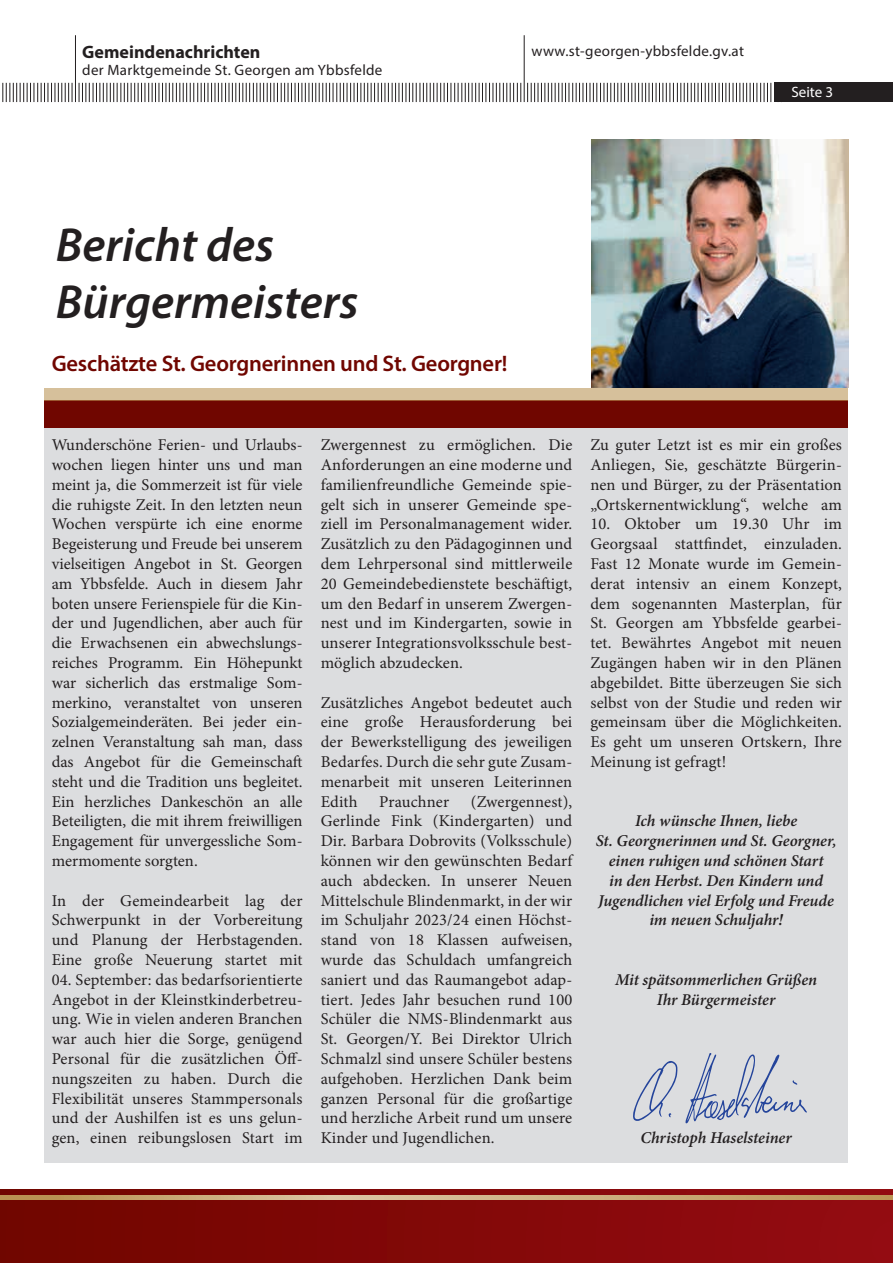
<style>
.page{position:relative;width:893px;height:1263px;background:#fff}
.page>*{position:absolute;margin:0;border:0;box-sizing:border-box;transform-origin:0 0}
.t1{font:italic 600 48px/57.6px "Myriad Pro";color:#231f20}
.t2{font:600 22.5px "Myriad Pro";letter-spacing:-.01em;color:#700600}
.t3{font:700 18px "Myriad Pro";color:#231f20}
.t4{font:16.5px/19.8px "Minion Pro";letter-spacing:.005em;color:#231f20;text-align:justify}
.t5{font:italic 600 16.5px/19.8px "Minion Pro";letter-spacing:-.005em;color:#231f20;text-align:center}
.t6{font:15px "Myriad Pro";letter-spacing:.02em;color:#231f20}
.t7{font:15px "Myriad Pro";color:#fff}
</style>
<div class="page">
<hr style="left:524px;top:35px;width:1px;height:67px;background:#231f20">
<hr style="left:75px;top:35px;width:1px;height:67px;background:#231f20">
<svg style="left:79px;top:83px;width:442px;height:19px"></svg>
<svg style="left:2px;top:83px;width:71px;height:19px"></svg>
<svg style="left:527px;top:83px;width:244px;height:19px"></svg>
<div style="left:774px;top:83px;width:119px;height:19px;background:#231f20"></div>
<div style="left:0;top:1189px;width:893px;height:74px;background:linear-gradient(to right,#730a02,#961015)"></div>
<svg style="left:0;top:1195px;width:893px;height:4px;background:#c9aa79"></svg>
<div style="left:45px;top:415px;width:803px;height:748px;background:#dcdddf"></div>
<img style="left:591px;top:140px;width:257px;height:248px">
<div style="left:45px;top:400px;width:803px;height:27px;background:#700600"></div>
<div style="left:45px;top:388px;width:803px;height:12px;background:#d6c09b"></div>
<svg style="left:685px;top:1053px;width:122px;height:70px"></svg>
<svg style="left:633px;top:1061px;width:45px;height:60px"></svg>
<p class="t3" style="left:82px;top:40px;width:180px">Gemeindenachrichten</p>
<p class="t6" style="left:532px;top:42px;width:214px">www.st-georgen-ybbsfelde.gv.at</p>
<p class="t6" style="left:82px;top:61px;width:302px">der Marktgemeinde St. Georgen am Ybbsfelde</p>
<p class="t7" style="left:791px;top:83px;width:43px">Seite 3</p>
<h1 class="t1" style="left:56px;top:214px;width:304px">Bericht des<br>Bürgermeisters</h1>
<h2 class="t2" style="left:52px;top:349px;width:457px">Geschätzte St. Georgnerinnen und St. Georgner!</h2>
<p class="t4" style="left:52px;top:435px;width:252px">Wunderschöne Ferien- und Urlaubs&shy;wochen liegen hinter uns und man meint ja, die Sommerzeit ist für viele die ruhigste Zeit. In den letzten neun Wochen verspürte ich eine enorme Begeisterung und Freude bei unserem vielseitigen Angebot in St. Georgen am Ybbsfelde. Auch in diesem Jahr boten unsere Ferienspiele für die Kin&shy;der und Jugendlichen, aber auch für die Erwachsenen ein abwechslungs&shy;reiches Programm. Ein Höhepunkt war sicherlich das erstmalige Som&shy;merkino, veranstaltet von unseren Sozialgemeinderäten. Bei jeder ein&shy;zelnen Veranstaltung sah man, dass das Angebot für die Gemeinschaft steht und die Tradition uns begleitet.<br>Ein herzliches Dankeschön an alle Beteiligten, die mit ihrem freiwilligen Engagement für unvergessliche Som&shy;mermomente sorgten.</p>
<p class="t4" style="left:52px;top:890px;width:252px">In der Gemeindearbeit lag der Schwerpunkt in der Vorbereitung und Planung der Herbstagenden.<br>Eine große Neuerung startet mit</p>
<p class="t4" style="left:52px;top:970px;width:252px">04. September: das bedarfsorientierte Angebot in der Kleinstkinderbetreu&shy;ung. Wie in vielen anderen Branchen war auch hier die Sorge, genügend Personal für die zusätzlichen Öff&shy;nungszeiten zu haben. Durch die Flexibilität unseres Stammpersonals und der Aushilfen ist es uns gelun&shy;gen, einen reibungslosen Start im</p>
<p class="t4" style="left:321px;top:435px;width:253px">Zwergennest zu ermöglichen. Die Anforderungen an eine moderne und familienfreundliche Gemeinde spie&shy;gelt sich in unserer Gemeinde spe&shy;ziell im Personalmanagement wider.<br>Zusätzlich zu den Pädagoginnen und dem Lehrpersonal sind mittlerweile 20 Gemeindebedienstete beschäftigt, um den Bedarf in unserem Zwergen&shy;nest und im Kindergarten, sowie in unserer Integrationsvolksschule best&shy;möglich abzudecken.</p>
<p class="t4" style="left:321px;top:692px;width:253px">Zusätzliches Angebot bedeutet auch eine große Herausforderung bei der Bewerkstelligung des jeweiligen Bedarfes. Durch die sehr gute Zusam&shy;menarbeit mit unseren Leiterinnen Edith</p>
<p class="t4" style="left:379px;top:791px;width:72px">Prauchner</p>
<p class="t4" style="left:321px;top:791px;width:253px;text-indent:150px">(Zwergennest), Gerlinde Fink (Kindergarten) und Dir. Barbara Dobrovits (Volksschule) können wir den gewünschten Bedarf auch abdecken. In unserer Neuen Mittelschule Blindenmarkt, in der wir im Schuljahr 2023/24 einen Höchst&shy;stand von 18 Klassen aufweisen, wurde das Schuldach umfangreich saniert und das Raumangebot adap&shy;tiert. Jedes Jahr besuchen rund 100<br>Schüler die NMS-Blindenmarkt aus St. Georgen/Y. Bei Direktor Ulrich Schmalzl sind unsere Schüler bestens aufgehoben. Herzlichen Dank beim ganzen Personal für die großartige und herzliche Arbeit rund um unsere Kinder und Jugendlichen.</p>
<p class="t4" style="left:590px;top:435px;width:253px">Zu guter Letzt ist es mir ein großes Anliegen, Sie, geschätzte Bürgerin&shy;nen und Bürger, zu der Präsentation „Ortskernentwicklung“, welche am</p>
<p class="t4" style="left:590px;top:514px;width:253px">10. Oktober um 19.30 Uhr im Georgsaal stattfindet, einzuladen.<br>Fast 12 Monate wurde im Gemein&shy;derat intensiv an einem Konzept, dem sogenannten Masterplan, für St. Georgen am Ybbsfelde gearbei&shy;tet. Bewährtes Angebot mit neuen Zugängen haben wir in den Plänen abgebildet. Bitte überzeugen Sie sich selbst von der Studie und reden wir gemeinsam über die Möglichkeiten.<br>Es geht um unseren Ortskern, Ihre Meinung ist gefragt!</p>
<p class="t5" style="left:596px;top:811px;width:242px">Ich wünsche Ihnen, liebe<br>St. Georgnerinnen und St. Georgner, einen ruhigen und schönen Start<br>in den Herbst. Den Kindern und<br>Jugendlichen viel Erfolg und Freude im neuen Schuljahr!</p>
<p class="t5" style="left:615px;top:969px;width:204px">Mit spätsommerlichen Grüßen<br>Ihr Bürgermeister</p>
<p class="t5" style="left:640px;top:1128px;width:153px">Christoph Haselsteiner</p>
</div>
